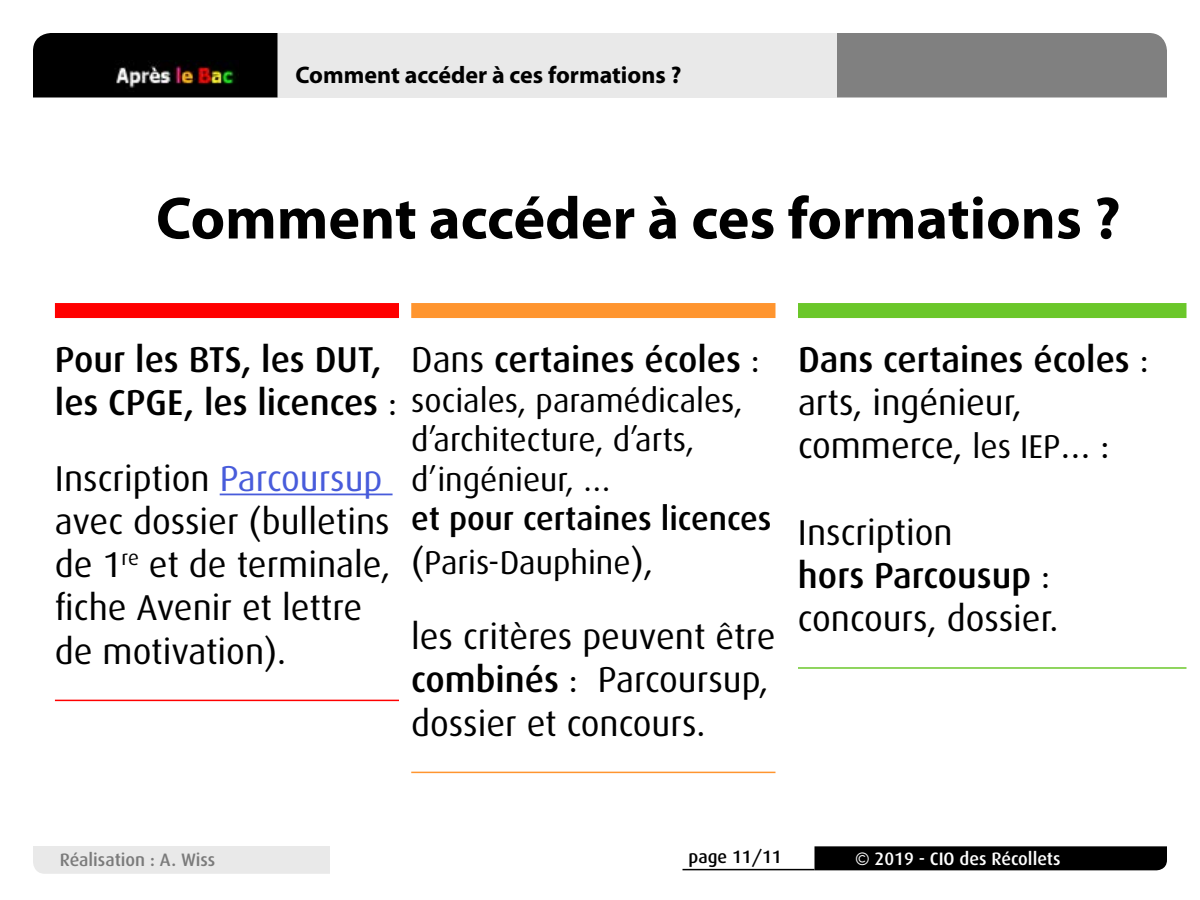
<style>
.page{position:relative;width:1200px;height:900px;background:#fff}
.page>*{position:absolute;margin:0;border:0;box-sizing:border-box;transform-origin:0 0}
.t1{font:700 60px "Myriad Pro";color:#000}
.t2{font:36px/43.2px "Dax";color:#000}
.t3{font:500 36px/43.2px "Dax";color:#000}
.t4{font:33px/39.6px "Dax";color:#000}
.t5{font:500 33px/43.2px "Dax";color:#000}
.t6{font:700 24px "Myriad Pro";color:#000}
.t7{font:500 18px "Dax";color:#fff}
.t8{font:500 18px "Dax";color:#7b7b7b}
.t9{font:500 18px "Dax";color:#000}
.s1{font-weight:400}
.s2{color:#485cdb}
.s3{font-weight:400;font-size:36px}
.s4{font-weight:500}
.s5{font-size:33px}
</style>
<div class="page">
<div style="left:278px;top:33px;width:559px;height:65px;background:#e9e9e9"></div>
<div style="left:837px;top:33px;width:330px;height:65px;background:#808080"></div>
<div style="left:33px;top:33px;width:245px;height:65px;background:#000"></div>
<img style="left:114px;top:60px;width:124px;height:32px">
<div style="left:33px;top:846px;width:297px;height:28px;background:#e9e9e9"></div>
<hr style="left:682px;top:869px;width:132px;height:1px;background:#000">
<div style="left:814px;top:846px;width:353px;height:24px;background:#000"></div>
<div style="left:798px;top:303px;width:388px;height:15px;background:#6bc72a"></div>
<hr style="left:798px;top:667px;width:388px;height:2px;background:#6bc72a">
<div style="left:55px;top:303px;width:344px;height:15px;background:#f00"></div>
<hr style="left:220px;top:494px;width:173px;height:1px;background:#485cdb">
<hr style="left:55px;top:700px;width:344px;height:1px;background:#f00">
<div style="left:411px;top:303px;width:364px;height:15px;background:#ff952f"></div>
<hr style="left:411px;top:772px;width:364px;height:1px;background:#ff952f">
<p class="t6" style="left:296px;top:62px;width:387px">Comment accéder à ces formations ?</p>
<h1 class="t1" style="left:156px;top:185px;width:966px">Comment accéder à ces formations ?</h1>
<p class="t3" style="left:55px;top:338px;width:344px">Pour les BTS, les DUT, les CPGE, les licences <span class="s1">:</span></p>
<p class="t2" style="left:55px;top:457px;width:337px">Inscription <span class="s2">Parcoursup </span>avec dossier (bulletins de 1<sup>re</sup> et de terminale, fiche Avenir et lettre de motivation).</p>
<p class="t3" style="left:411px;top:338px;width:350px"><span class="s1">Dans</span> certaines écoles <span class="s1">:</span></p>
<p class="t4" style="left:411px;top:381px;width:333px">sociales, paramédicales, d’architecture, d’arts, d’ingénieur, …</p>
<p class="t5" style="left:411px;top:498px;width:362px">et pour certaines licences <span class="s3">(</span><span class="s1">Paris-Dauphine</span><span class="s3">),</span></p>
<p class="t2" style="left:411px;top:616px;width:366px">les critères peuvent être <span class="s4">combinés</span> : Parcoursup, dossier et concours.</p>
<p class="t2" style="left:798px;top:338px;width:352px"><span class="s4">Dans certaines écoles</span> : arts, ingénieur, commerce, <span class="s5">les IEP</span>… :</p>
<p class="t2" style="left:798px;top:511px;width:262px">Inscription<br><span class="s4">hors Parcousup</span> : concours, dossier.</p>
<p class="t8" style="left:60px;top:850px;width:157px">Réalisation : A. Wiss</p>
<p class="t9" style="left:688px;top:847px;width:95px">page 11/11</p>
<p class="t7" style="left:855px;top:848px;width:207px">© 2019 - CIO des Récollets</p>
</div>
